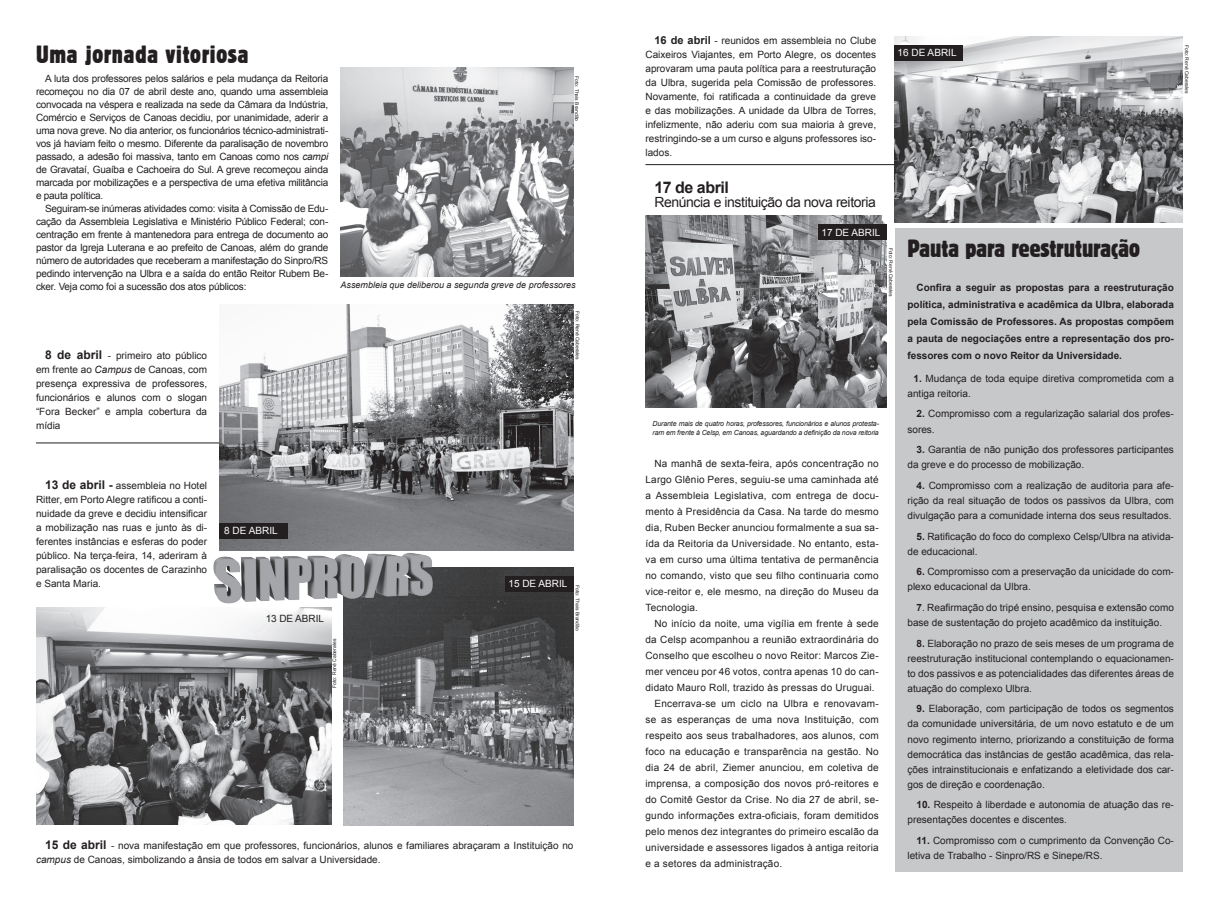
<style>
.page{position:relative;width:1219px;height:908px;background:#fff}
.page>*{position:absolute;margin:0;border:0;box-sizing:border-box;transform-origin:0 0}
.TEXTO{font:condensed 26px "Block T";color:#231f20}
.TEXTO-2{font:condensed 26px "Block T";letter-spacing:.03em;color:#231f20}
.TEXTO-3{font:700 16px "Arial";letter-spacing:-.03em;color:#231f20}
.TEXTO-4{font:14px "Arial";letter-spacing:-.03em;color:#231f20}
.TEXTO-5{font:10px/16px "Arial";color:#231f20;text-align:justify}
.TEXTO-6{font:700 10px/17px "Arial";color:#231f20;text-align:justify}
.TEXTO-7{font:10px "Arial";color:#fcfcfc}
.LEGENDA{font:italic 9px "Arial";color:#231f20}
.TEXTO-8{font:italic 7px/9px "Arial";letter-spacing:-.02em;color:#231f20}
.t1{font:5px "Arial";color:#231f20}
.s1{font-style:italic}
.s2{font-weight:700;font-size:12px}
.s3{font-weight:700;font-size:11px}
.s4{font-weight:700}
</style>
<div class="page">
<div style="left:895px;top:228px;width:288px;height:643px;background:#c7c8ca"></div>
<img style="left:340px;top:68px;width:233px;height:208px">
<img style="left:219px;top:304px;width:354px;height:246px">
<hr style="left:36px;top:442px;width:183px;height:1px;background:#231f20">
<img style="left:36px;top:607px;width:295px;height:217px">
<img style="left:343px;top:567px;width:231px;height:258px">
<img style="left:894px;top:36px;width:289px;height:186px">
<img style="left:645px;top:216px;width:241px;height:192px">
<hr style="left:645px;top:164px;width:249px;height:1px;background:#231f20">
<img style="left:206px;top:548px;width:241px;height:61px">
<div style="left:894px;top:46px;width:69px;height:15px;background:#231f20"></div>
<div style="left:818px;top:225px;width:68px;height:15px;background:#231f20"></div>
<div style="left:505px;top:576px;width:68px;height:15px;background:#231f20"></div>
<div style="left:219px;top:523px;width:68px;height:15px;background:#231f20"></div>
<p class="TEXTO-2" style="left:36px;top:40px;width:214px">Uma jornada vitoriosa</p>
<p class="TEXTO-5" style="left:36px;top:72px;width:294px;line-height:13px;text-indent:9px">A luta dos professores pelos salários e pela mudança da Reitoria recomeçou no dia 07 de abril deste ano, quando uma assembleia convocada na véspera e realizada na sede da Câmara da Indústria, Comércio e Serviços de Canoas decidiu, por unanimidade, aderir a uma nova greve. No dia anterior, os funcionários técnico-administrati&shy;vos já haviam feito o mesmo. Diferente da paralisação de novembro passado, a adesão foi massiva, tanto em Canoas como nos <span class="s1">campi </span>de Gravataí, Guaíba e Cachoeira do Sul. A greve recomeçou ainda marcada por mobilizações e a perspectiva de uma efetiva militância e pauta política.</p>
<p class="TEXTO-5" style="left:36px;top:202px;width:294px;line-height:13px;text-indent:9px">Seguiram-se inúmeras atividades como: visita à Comissão de Edu&shy;cação da Assembleia Legislativa e Ministério Público Federal; con&shy;centração em frente à mantenedora para entrega de documento ao pastor da Igreja Luterana e ao prefeito de Canoas, além do grande número de autoridades que receberam a manifestação do Sinpro/RS pedindo intervenção na Ulbra e a saída do então Reitor Rubem Be&shy;cker. Veja como foi a sucessão dos atos públicos:</p>
<p class="TEXTO-5" style="left:36px;top:348px;width:173px;line-height:14px;text-indent:9px"><span class="s2">8 de abril</span> - primeiro ato público em frente ao <span class="s1">Campus</span> de Canoas, com presença expressiva de professores, funcionários e alunos com o slogan “Fora Becker” e ampla cobertura da mídia</p>
<p class="t1" style="left:580px;top:76px;width:47px;rotate:90deg">Foto: Thais Brandão</p>
<p class="LEGENDA" style="left:341px;top:279px;width:237px">Assembleia que deliberou a segunda greve de professores</p>
<p class="t1" style="left:581px;top:310px;width:50px;rotate:90deg">Foto: René Caberales</p>
<p class="TEXTO-5" style="left:36px;top:478px;width:173px;line-height:14px;text-indent:9px"><span class="s2">13 de abril -</span> assembleia no Hotel Ritter, em Porto Alegre ratificou a conti&shy;nuidade da greve e decidiu intensificar a mobilização nas ruas e junto às di&shy;ferentes instâncias e esferas do poder público. Na terça-feira, 14, aderiram à paralisação os docentes de Carazinho e Santa Maria.</p>
<p class="TEXTO-7" style="left:224px;top:524px;width:55px">8 DE ABRIL</p>
<p class="TEXTO-5" style="left:266px;top:610px;width:60px">13 DE ABRIL</p>
<p class="TEXTO-7" style="left:508px;top:577px;width:60px">15 DE ABRIL</p>
<p class="t1" style="left:581px;top:585px;width:47px;rotate:90deg">Foto: Thais Brandão</p>
<p class="t1" style="left:331px;top:687px;width:50px;rotate:-90deg">Foto: René Caberales</p>
<p class="TEXTO-5" style="left:36px;top:838px;width:539px;line-height:14px;text-indent:9px"><span class="s2">15 de abril</span> - nova manifestação em que professores, funcionários, alunos e familiares abraçaram a Instituição no <span class="s1">campus</span> de Canoas, simbolizando a ânsia de todos em salvar a Universidade.</p>
<p class="TEXTO-5" style="left:645px;top:34px;width:232px;line-height:14px;text-indent:9px"><span class="s3">16 de abril</span> - reunidos em assembleia no Clube Caixeiros Viajantes, em Porto Alegre, os docentes aprovaram uma pauta política para a reestruturação da Ulbra, sugerida pela Comissão de professores.<br>Novamente, foi ratificada a continuidade da greve e das mobilizações. A unidade da Ulbra de Torres, infelizmente, não aderiu com sua maioria à greve, restringindo-se a um curso e alguns professores iso&shy;lados.</p>
<p class="TEXTO-7" style="left:898px;top:46px;width:60px">16 DE ABRIL</p>
<p class="TEXTO-3" style="left:654px;top:176px;width:76px">17 de abril</p>
<p class="TEXTO-4" style="left:654px;top:192px;width:223px">Renúncia e instituição da nova reitoria</p>
<p class="TEXTO-7" style="left:821px;top:225px;width:60px">17 DE ABRIL</p>
<p class="t1" style="left:894px;top:247px;width:50px;rotate:90deg">Foto: René Caberales</p>
<p class="TEXTO-8" style="left:653px;top:419px;width:228px">Durante mais de quatro horas, professores, funcionários e alunos protesta&shy;ram em frente à Celsp, em Canoas, aguardando a definição da nova reitoria</p>
<p class="TEXTO-5" style="left:645px;top:455px;width:235px;text-indent:9px">Na manhã de sexta-feira, após concentração no Largo Glênio Peres, seguiu-se uma caminhada até a Assembleia Legislativa, com entrega de docu&shy;mento à Presidência da Casa. Na tarde do mesmo dia, Ruben Becker anunciou formalmente a sua sa&shy;ída da Reitoria da Universidade. No entanto, esta&shy;va em curso uma última tentativa de permanência no comando, visto que seu filho continuaria como vice-reitor e, ele mesmo, na direção do Museu da Tecnologia.</p>
<p class="TEXTO-5" style="left:645px;top:615px;width:235px;text-indent:9px">No início da noite, uma vigília em frente à sede da Celsp acompanhou a reunião extraordinária do Conselho que escolheu o novo Reitor: Marcos Zie&shy;mer venceu por 46 votos, contra apenas 10 do can&shy;didato Mauro Roll, trazido às pressas do Uruguai.</p>
<p class="TEXTO-5" style="left:645px;top:695px;width:235px;text-indent:9px">Encerrava-se um ciclo na Ulbra e renovavam&shy;se as esperanças de uma nova Instituição, com respeito aos seus trabalhadores, aos alunos, com foco na educação e transparência na gestão. No dia 24 de abril, Ziemer anunciou, em coletiva de imprensa, a composição dos novos pró-reitores e do Comitê Gestor da Crise. No dia 27 de abril, se&shy;gundo informações extra-oficiais, foram demitidos pelo menos dez integrantes do primeiro escalão da universidade e assessores ligados à antiga reitoria e a setores da administração.</p>
<p class="TEXTO" style="left:907px;top:234px;width:234px">Pauta para reestruturação</p>
<p class="TEXTO-6" style="left:907px;top:279px;width:268px;text-indent:9px">Confira a seguir as propostas para a reestruturação política, administrativa e acadêmica da Ulbra, elaborada pela Comissão de Professores. As propostas compõem a pauta de negociações entre a representação dos pro&shy;fessores com o novo Reitor da Universidade.</p>
<p class="TEXTO-5" style="left:907px;top:370px;width:268px;line-height:15px;text-indent:6px"><span class="s4">1.</span> Mudança de toda equipe diretiva comprometida com a antiga reitoria.</p>
<p class="TEXTO-5" style="left:907px;top:406px;width:268px;line-height:15px;text-indent:9px"><span class="s4">2.</span> Compromisso com a regularização salarial dos profes&shy;sores.</p>
<p class="TEXTO-5" style="left:907px;top:442px;width:268px;line-height:15px;text-indent:9px"><span class="s4">3.</span> Garantia de não punição dos professores participantes da greve e do processo de mobilização.</p>
<p class="TEXTO-5" style="left:907px;top:478px;width:268px;line-height:15px;text-indent:9px"><span class="s4">4.</span> Compromisso com a realização de auditoria para afe&shy;rição da real situação de todos os passivos da Ulbra, com divulgação para a comunidade interna dos seus resultados.</p>
<p class="TEXTO-5" style="left:907px;top:528px;width:268px;line-height:15px;text-indent:9px"><span class="s4">5.</span> Ratificação do foco do complexo Celsp/Ulbra na ativida&shy;de educacional.</p>
<p class="TEXTO-5" style="left:907px;top:564px;width:268px;line-height:15px;text-indent:9px"><span class="s4">6.</span> Compromisso com a preservação da unicidade do com&shy;plexo educacional da Ulbra.</p>
<p class="TEXTO-5" style="left:907px;top:600px;width:268px;line-height:15px;text-indent:9px"><span class="s4">7</span>. Reafirmação do tripé ensino, pesquisa e extensão como base de sustentação do projeto acadêmico da instituição.</p>
<p class="TEXTO-5" style="left:907px;top:635px;width:268px;line-height:15px;text-indent:9px"><span class="s4">8.</span> Elaboração no prazo de seis meses de um programa de reestruturação institucional contemplando o equacionamen&shy;to dos passivos e as potencialidades das diferentes áreas de atuação do complexo Ulbra.</p>
<p class="TEXTO-5" style="left:907px;top:701px;width:268px;line-height:15px;text-indent:9px"><span class="s4">9.</span> Elaboração, com participação de todos os segmentos da comunidade universitária, de um novo estatuto e de um novo regimento interno, priorizando a constituição de forma democrática das instâncias de gestão acadêmica, das rela&shy;ções intrainstitucionais e enfatizando a eletividade dos car&shy;gos de direção e coordenação.</p>
<p class="TEXTO-5" style="left:907px;top:797px;width:268px;line-height:15px;text-indent:9px"><span class="s4">10.</span> Respeito à liberdade e autonomia de atuação das re&shy;presentações docentes e discentes.</p>
<p class="TEXTO-5" style="left:907px;top:832px;width:268px;line-height:15px;text-indent:9px"><span class="s4">11.</span> Compromisso com o cumprimento da Convenção Co&shy;letiva de Trabalho - Sinpro/RS e Sinepe/RS.</p>
<p class="t1" style="left:1190px;top:45px;width:50px;rotate:90deg">Foto: René Caberales</p>
</div>
